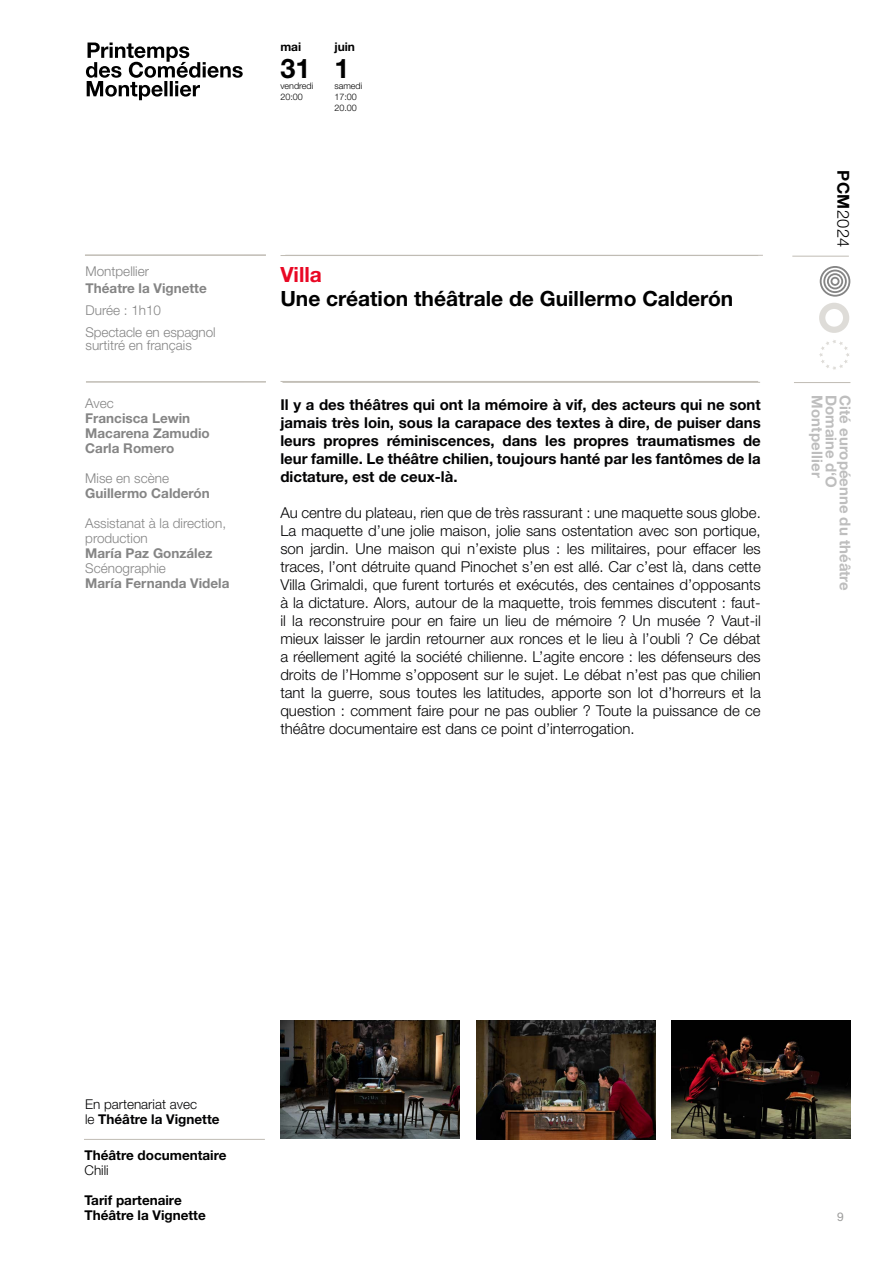
<style>
.page{position:relative;width:893px;height:1263px;background:#fff}
.page>*{position:absolute;margin:0;border:0;box-sizing:border-box;transform-origin:0 0}
.t1{font:700 27px "Helvetica Neue LT Std";color:#000}
.t2{font:700 21px "Helvetica Neue LT Std";color:#000}
.t3{font:700 21px "Helvetica Neue LT Std";color:#e90824}
.t4{font:300 16.5px "Helvetica Neue LT Std";color:#000}
.t5{font:300 15px/18px "Helvetica Neue LT Std";color:#020203;text-align:justify}
.t6{font:700 15px/18px "Helvetica Neue LT Std";color:#020203;text-align:justify}
.t7{font:700 15px "Helvetica Neue LT Std";color:#bebebe}
.t8{font:300 13.5px/15px "Helvetica Neue LT Std";color:#858585}
.t9{font:700 13.5px/15px "Helvetica Neue LT Std";color:#858585}
.t10{font:700 13.5px/15px "Helvetica Neue LT Std";color:#000}
.t11{font:300 13.5px/15px "Helvetica Neue LT Std";color:#020203}
.t12{font:300 13.5px "Helvetica Neue LT Std";color:#000}
.t13{font:700 12px "Helvetica Neue LT Std";color:#000}
.t14{font:12px "Helvetica Neue LT Std";color:#9d9d9c}
.t15{font:300 9px/10.8px "Helvetica Neue LT Std";color:#000}
.s1{font-weight:700}
</style>
<div class="page">
<hr style="left:86px;top:382px;width:180px;height:1px;background:#c0bcb4">
<hr style="left:84px;top:1139px;width:181px;height:1px;background:#c0bcb4">
<hr style="left:281px;top:255px;width:477px;height:1px;background:#c0bcb4">
<hr style="left:281px;top:381px;width:477px;height:1px;background:#c0bcb4">
<hr style="left:792px;top:256px;width:57px;height:1px;background:#c0bcb4">
<div style="left:819px;top:303px;width:30px;height:30px;border:6px solid #c0bcb4;border-radius:50%"></div>
<svg style="left:819px;top:340px;width:30px;height:30px"></svg>
<svg style="left:820px;top:266px;width:30px;height:31px"></svg>
<hr style="left:794px;top:382px;width:56px;height:1px;background:#c0bcb4">
<svg style="left:86px;top:43px;width:157px;height:57px"></svg>
<hr style="left:85px;top:255px;width:181px;height:1px;background:#c0bcb4">
<hr style="left:86px;top:381px;width:180px;height:1px;background:#c0bcb4">
<hr style="left:285px;top:255px;width:478px;height:1px;background:#c0bcb4">
<hr style="left:282px;top:382px;width:478px;height:1px;background:#c0bcb4">
<img style="left:671px;top:1020px;width:180px;height:118px">
<img style="left:476px;top:1020px;width:180px;height:119px">
<img style="left:281px;top:1020px;width:179px;height:118px">
<p class="t8" style="left:86px;top:264px;width:65px">Montpellier</p>
<p class="t9" style="left:86px;top:280px;width:123px">Théatre la Vignette</p>
<p class="t8" style="left:86px;top:298px;width:131px;line-height:22px">Durée : 1h10<br>Spectacle en espagnol</p>
<p class="t8" style="left:86px;top:338px;width:108px">surtitré en français</p>
<p class="t8" style="left:85px;top:395px;width:30px">Avec</p>
<p class="t9" style="left:85px;top:410px;width:126px">Francisca Lewin<br>Macarena Zamudio<br>Carla Romero</p>
<p class="t8" style="left:85px;top:470px;width:85px">Mise en scène</p>
<p class="t9" style="left:85px;top:485px;width:126px">Guillermo Calderón</p>
<p class="t8" style="left:85px;top:515px;width:142px">Assistanat à la direction, production</p>
<p class="t9" style="left:85px;top:545px;width:129px">María Paz González</p>
<p class="t8" style="left:85px;top:560px;width:82px">Scénographie</p>
<p class="t9" style="left:85px;top:575px;width:146px">María Fernanda Videla</p>
<p class="t13" style="left:280px;top:39px;width:22px">mai</p>
<p class="t13" style="left:334px;top:39px;width:22px">juin</p>
<h1 class="t1" style="left:280px;top:52px;width:71px">31 1</h1>
<p class="t15" style="left:280px;top:80px;width:35px">vendredi</p>
<p class="t15" style="left:334px;top:80px;width:29px">samedi</p>
<p class="t15" style="left:280px;top:91px;width:24px">20:00</p>
<p class="t15" style="left:334px;top:91px;width:24px">17:00<br>20.00</p>
<h2 class="t3" style="left:280px;top:261px;width:43px">Villa</h2>
<h2 class="t2" style="left:280px;top:285px;width:454px">Une création théâtrale de Guillermo Calderón</h2>
<p class="t6" style="left:280px;top:396px;width:482px">Il y a des théâtres qui ont la mémoire à vif, des acteurs qui ne sont jamais très loin, sous la carapace des textes à dire, de puiser dans leurs propres réminiscences, dans les propres traumatismes de leur famille. Le théâtre chilien, toujours hanté par les fantômes de la dictature, est de ceux-là.</p>
<p class="t5" style="left:280px;top:504px;width:482px">Au centre du plateau, rien que de très rassurant : une maquette sous globe.<br>La maquette d’une jolie maison, jolie sans ostentation avec son portique, son jardin. Une maison qui n’existe plus : les militaires, pour effacer les traces, l’ont détruite quand Pinochet s’en est allé. Car c’est là, dans cette Villa Grimaldi, que furent torturés et exécutés, des centaines d’opposants à la dictature. Alors, autour de la maquette, trois femmes discutent : faut&shy;il la reconstruire pour en faire un lieu de mémoire ? Un musée ? Vaut-il mieux laisser le jardin retourner aux ronces et le lieu à l’oubli ? Ce débat a réellement agité la société chilienne. L’agite encore : les défenseurs des droits de l’Homme s’opposent sur le sujet. Le débat n’est pas que chilien tant la guerre, sous toutes les latitudes, apporte son lot d’horreurs et la question : comment faire pour ne pas oublier ? Toute la puissance de ce théâtre documentaire est dans ce point d’interrogation.</p>
<p class="t4" style="left:853px;top:170px;width:78px;rotate:90deg"><span class="s1">PCM</span>2024</p>
<p class="t7" style="left:826px;top:395px;width:84px;rotate:90deg">Montpellier</p>
<p class="t7" style="left:840px;top:395px;width:95px;rotate:90deg">Domaine d‘O</p>
<p class="t7" style="left:854px;top:395px;width:197px;rotate:90deg">Cité européenne du théâtre</p>
<p class="t11" style="left:85px;top:1096px;width:136px">En partenariat avec<br>le <span class="s1">Théâtre la Vignette</span></p>
<p class="t10" style="left:85px;top:1148px;width:143px">Théâtre documentaire</p>
<p class="t12" style="left:85px;top:1162px;width:26px">Chili</p>
<p class="t10" style="left:85px;top:1193px;width:123px">Tarif partenaire<br>Théâtre la Vignette</p>
<p class="t14" style="left:837px;top:1209px;width:8px">9</p>
</div>
